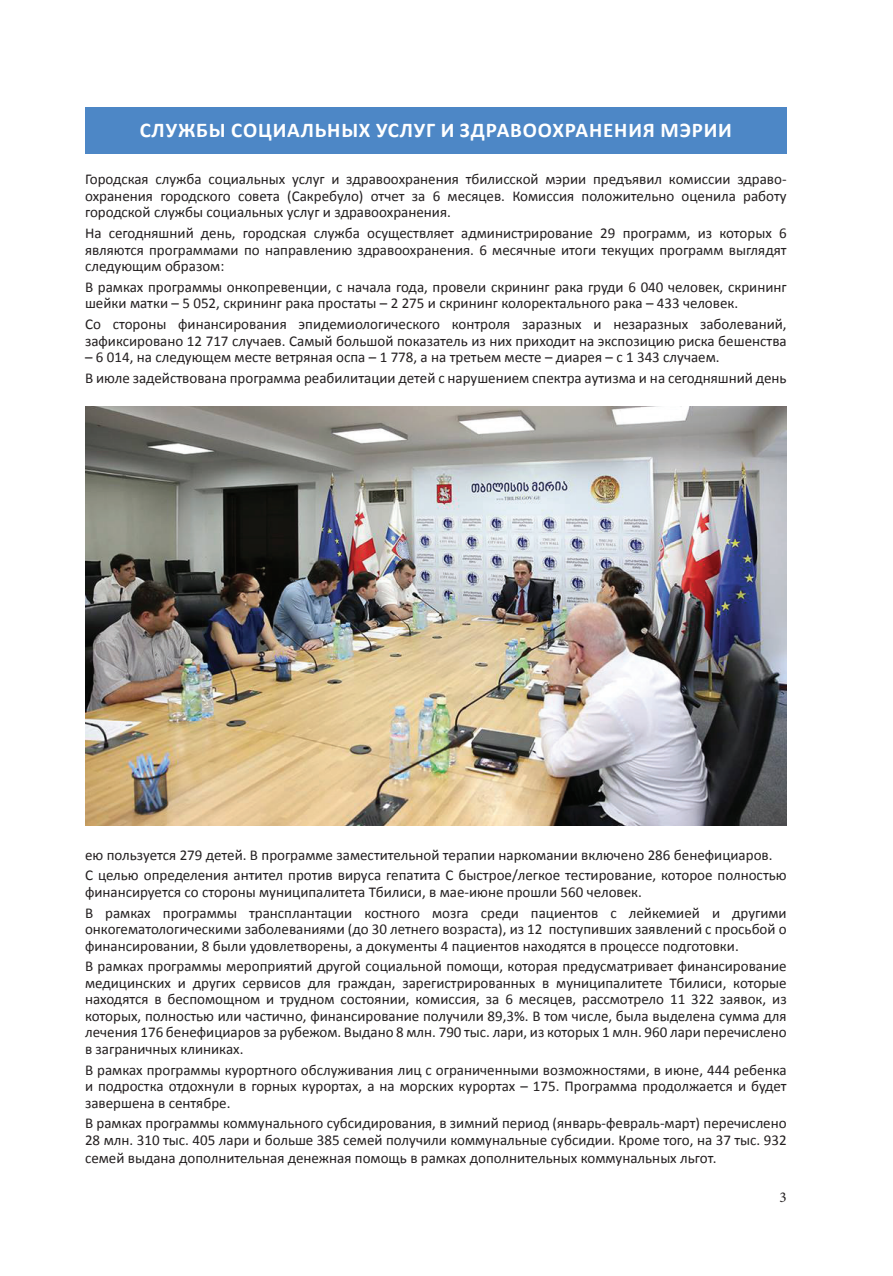
<style>
.page{position:relative;width:893px;height:1276px;background:#fff}
.page>*{position:absolute;margin:0;border:0;box-sizing:border-box;transform-origin:0 0}
.t1{font:700 21px "Calibri";letter-spacing:.04em;color:#fff}
.t2{font:15px/16.5px "Calibri";color:#231f20}
.t3{font:15px "Minion Pro";color:#231f20}
</style>
<div class="page">
<div style="left:85px;top:107px;width:702px;height:46px;background:#4d87c6"></div>
<img style="left:85px;top:407px;width:702px;height:419px">
<h1 class="t1" style="left:140px;top:121px;width:594px">СЛУЖБЫ СОЦИАЛЬНЫХ УСЛУГ И ЗДРАВООХРАНЕНИЯ МЭРИИ</h1>
<p class="t2" style="left:85px;top:172px;width:703px;text-align:justify">Городская служба социальных услуг и здравоохранения тбилисской мэрии предъявил комиссии здраво&shy;охранения городского совета (Сакребуло) отчет за 6 месяцев. Комиссия положительно оценила работу городской службы социальных услуг и здравоохранения.</p>
<p class="t2" style="left:85px;top:226px;width:703px;text-align:justify">На сегодняшний день, городская служба осуществляет администрирование 29 программ, из которых 6 являются программами по направлению здравоохранения. 6 месячные итоги текущих программ выглядят следующим образом:</p>
<p class="t2" style="left:85px;top:280px;width:703px">В рамках программы онкопревенции, с начала года, провели скрининг рака груди 6 040 человек, скрининг шейки матки – 5 052, скрининг рака простаты – 2 275 и скрининг колоректального рака – 433 человек.</p>
<p class="t2" style="left:85px;top:317px;width:703px">Со стороны финансирования эпидемиологического контроля заразных и незаразных заболеваний, зафиксировано 12 717 случаев. Самый большой показатель из них приходит на экспозицию риска бешенства</p>
<p class="t2" style="left:85px;top:348px;width:703px;line-height:20.7px">– 6 014, на следующем месте ветряная оспа – 1 778, а на третьем месте – диарея – с 1 343 случаем.<br>В июле задействована программа реабилитации детей с нарушением спектра аутизма и на сегодняшний день</p>
<p class="t2" style="left:85px;top:845px;width:703px;line-height:20.7px">ею пользуется 279 детей. В программе заместительной терапии наркомании включено 286 бенефициаров.<br>С целью определения антител против вируса гепатита С быстрое/легкое тестирование, которое полностью</p>
<p class="t2" style="left:85px;top:883px;width:703px;line-height:20.7px">финансируется со стороны муниципалитета Тбилиси, в мае-июне прошли 560 человек.<br>В рамках программы трансплантации костного мозга среди пациентов с лейкемией и другими</p>
<p class="t2" style="left:85px;top:922px;width:703px">онкогематологическими заболеваниями (до 30 летнего возраста), из 12 поступивших заявлений с просьбой о финансировании, 8 были удовлетворены, а документы 4 пациентов находятся в процессе подготовки.</p>
<p class="t2" style="left:85px;top:959px;width:703px;text-align:justify">В рамках программы мероприятий другой социальной помощи, которая предусматривает финансирование медицинских и других сервисов для граждан, зарегистрированных в муниципалитете Тбилиси, которые находятся в беспомощном и трудном состоянии, комиссия, за 6 месяцев, рассмотрело 11 322 заявок, из которых, полностью или частично, финансирование получили 89,3%. В том числе, была выделена сумма для лечения 176 бенефициаров за рубежом. Выдано 8 млн. 790 тыс. лари, из которых 1 млн. 960 лари перечислено в заграничных клиниках.</p>
<p class="t2" style="left:85px;top:1062px;width:703px;text-align:justify">В рамках программы курортного обслуживания лиц с ограниченными возможностями, в июне, 444 ребенка и подростка отдохнули в горных курортах, а на морских курортах – 175. Программа продолжается и будет завершена в сентябре.</p>
<p class="t2" style="left:85px;top:1116px;width:703px">В рамках программы коммунального субсидирования, в зимний период (январь-февраль-март) перечислено<br>28 млн. 310 тыс. 405 лари и больше 385 семей получили коммунальные субсидии. Кроме того, на 37 тыс. 932</p>
<p class="t2" style="left:85px;top:1151px;width:633px">семей выдана дополнительная денежная помощь в рамках дополнительных коммунальных льгот.</p>
<p class="t3" style="left:779px;top:1191px;width:9px">3</p>
</div>
